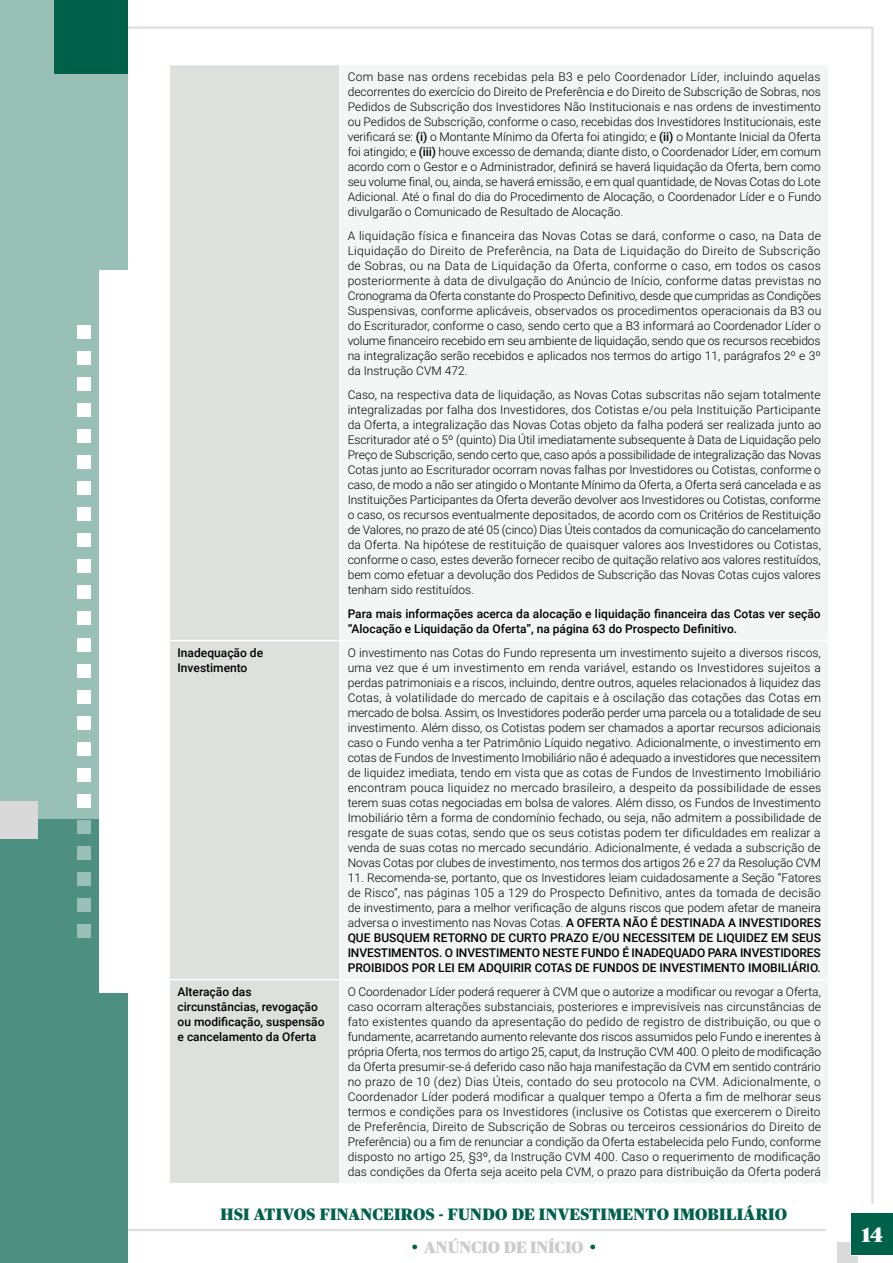
<style>
.page{position:relative;width:893px;height:1263px;background:#fff}
.page>*{position:absolute;margin:0;border:0;box-sizing:border-box;transform-origin:0 0}
.t1{font:900 21px "Publico";color:#fff}
.t2{font:900 16.5px "Publico";letter-spacing:.02em;color:#00614b}
.t3{font:900 16.5px "Publico";color:#ccc}
.t4{font:300 12px/15px "Roboto";color:#000;text-align:justify}
.t5{font:500 12px/15px "Roboto";color:#000}
.s1{font-weight:500}
.s2{font-size:18px;color:#00614b}
</style>
<div class="page">
<div style="left:852px;top:1213px;width:41px;height:41px;background:#00614b"></div>
<svg style="left:837px;top:1242px;width:21px;height:21px"></svg>
<hr style="left:871px;top:27px;width:3px;height:1177px;background:#ccc">
<hr style="left:0;top:1229px;width:826px;height:2px;background:#ccc">
<hr style="left:60px;top:27px;width:812px;height:2px;background:#ccc">
<div style="left:0;top:0;width:128px;height:1263px;background:#99c0b7"></div>
<div style="left:0;top:820px;width:128px;height:443px;background:#4d9081"></div>
<div style="left:99px;top:270px;width:29px;height:723px;background:#fff"></div>
<div style="left:54px;top:0;width:74px;height:73px;background:#00614b"></div>
<div style="left:0;top:801px;width:37px;height:37px;background:#d9d9d9"></div>
<div style="left:78px;top:742px;width:13px;height:13px;background:#fff"></div>
<div style="left:78px;top:768px;width:13px;height:13px;background:#fff"></div>
<div style="left:78px;top:794px;width:13px;height:13px;background:#fff"></div>
<div style="left:78px;top:820px;width:13px;height:13px;background:#99c0b7"></div>
<div style="left:78px;top:846px;width:13px;height:13px;background:#99c0b7"></div>
<div style="left:78px;top:872px;width:13px;height:13px;background:#99c0b7"></div>
<div style="left:78px;top:898px;width:13px;height:13px;background:#99c0b7"></div>
<div style="left:78px;top:924px;width:13px;height:13px;background:#99c0b7"></div>
<div style="left:78px;top:534px;width:13px;height:13px;background:#fff"></div>
<div style="left:78px;top:560px;width:13px;height:13px;background:#fff"></div>
<div style="left:78px;top:586px;width:13px;height:13px;background:#fff"></div>
<div style="left:78px;top:612px;width:13px;height:13px;background:#fff"></div>
<div style="left:78px;top:638px;width:13px;height:13px;background:#fff"></div>
<div style="left:78px;top:664px;width:13px;height:13px;background:#fff"></div>
<div style="left:78px;top:690px;width:13px;height:13px;background:#fff"></div>
<div style="left:78px;top:716px;width:13px;height:13px;background:#fff"></div>
<div style="left:78px;top:326px;width:13px;height:13px;background:#fff"></div>
<div style="left:78px;top:352px;width:13px;height:13px;background:#fff"></div>
<div style="left:78px;top:378px;width:13px;height:13px;background:#fff"></div>
<div style="left:78px;top:404px;width:13px;height:13px;background:#fff"></div>
<div style="left:78px;top:430px;width:13px;height:13px;background:#fff"></div>
<div style="left:78px;top:456px;width:13px;height:13px;background:#fff"></div>
<div style="left:78px;top:482px;width:13px;height:13px;background:#fff"></div>
<div style="left:78px;top:508px;width:13px;height:13px;background:#fff"></div>
<div style="left:170px;top:65px;width:169px;height:1118px;background:#dce1de"></div>
<div style="left:341px;top:66px;width:487px;height:1117px;background:#f4f5f5"></div>
<hr style="left:170px;top:640px;width:170px;height:1px;background:#fff">
<hr style="left:340px;top:640px;width:488px;height:1px;background:#fff">
<hr style="left:170px;top:979px;width:170px;height:1px;background:#fff">
<hr style="left:340px;top:979px;width:488px;height:1px;background:#fff">
<p class="t4" style="left:348px;top:69px;width:475px">Com base nas ordens recebidas pela B3 e pelo Coordenador Líder, incluindo aquelas decorrentes do exercício do Direito de Preferência e do Direito de Subscrição de Sobras, nos Pedidos de Subscrição dos Investidores Não Institucionais e nas ordens de investimento ou Pedidos de Subscrição, conforme o caso, recebidas dos Investidores Institucionais, este verificará se: <span class="s1">(i)</span> o Montante Mínimo da Oferta foi atingido; e <span class="s1">(ii)</span> o Montante Inicial da Oferta foi atingido; e <span class="s1">(iii)</span> houve excesso de demanda; diante disto, o Coordenador Líder, em comum acordo com o Gestor e o Administrador, definirá se haverá liquidação da Oferta, bem como seu volume final, ou, ainda, se haverá emissão, e em qual quantidade, de Novas Cotas do Lote Adicional. Até o final do dia do Procedimento de Alocação, o Coordenador Líder e o Fundo divulgarão o Comunicado de Resultado de Alocação.</p>
<p class="t4" style="left:348px;top:228px;width:475px">A liquidação física e financeira das Novas Cotas se dará, conforme o caso, na Data de Liquidação do Direito de Preferência, na Data de Liquidação do Direito de Subscrição de Sobras, ou na Data de Liquidação da Oferta, conforme o caso, em todos os casos posteriormente à data de divulgação do Anúncio de Início, conforme datas previstas no Cronograma da Oferta constante do Prospecto Definitivo, desde que cumpridas as Condições Suspensivas, conforme aplicáveis, observados os procedimentos operacionais da B3 ou do Escriturador, conforme o caso, sendo certo que a B3 informará ao Coordenador Líder o volume financeiro recebido em seu ambiente de liquidação, sendo que os recursos recebidos na integralização serão recebidos e aplicados nos termos do artigo 11, parágrafos 2º e 3º da Instrução CVM 472.</p>
<p class="t4" style="left:348px;top:387px;width:475px">Caso, na respectiva data de liquidação, as Novas Cotas subscritas não sejam totalmente integralizadas por falha dos Investidores, dos Cotistas e/ou pela Instituição Participante da Oferta, a integralização das Novas Cotas objeto da falha poderá ser realizada junto ao Escriturador até o 5º (quinto) Dia Útil imediatamente subsequente à Data de Liquidação pelo Preço de Subscrição, sendo certo que, caso após a possibilidade de integralização das Novas Cotas junto ao Escriturador ocorram novas falhas por Investidores ou Cotistas, conforme o caso, de modo a não ser atingido o Montante Mínimo da Oferta, a Oferta será cancelada e as Instituições Participantes da Oferta deverão devolver aos Investidores ou Cotistas, conforme o caso, os recursos eventualmente depositados, de acordo com os Critérios de Restituição de Valores, no prazo de até 05 (cinco) Dias Úteis contados da comunicação do cancelamento da Oferta. Na hipótese de restituição de quaisquer valores aos Investidores ou Cotistas, conforme o caso, estes deverão fornecer recibo de quitação relativo aos valores restituídos, bem como efetuar a devolução dos Pedidos de Subscrição das Novas Cotas cujos valores tenham sido restituídos.</p>
<p class="t5" style="left:348px;top:606px;width:475px">Para mais informações acerca da alocação e liquidação financeira das Cotas ver seção “Alocação e Liquidação da Oferta”, na página 63 do Prospecto Definitivo.</p>
<p class="t5" style="left:178px;top:645px;width:87px">Inadequação de<br>Investimento</p>
<p class="t4" style="left:348px;top:645px;width:475px">O investimento nas Cotas do Fundo representa um investimento sujeito a diversos riscos, uma vez que é um investimento em renda variável, estando os Investidores sujeitos a perdas patrimoniais e a riscos, incluindo, dentre outros, aqueles relacionados à liquidez das Cotas, à volatilidade do mercado de capitais e à oscilação das cotações das Cotas em mercado de bolsa. Assim, os Investidores poderão perder uma parcela ou a totalidade de seu investimento. Além disso, os Cotistas podem ser chamados a aportar recursos adicionais caso o Fundo venha a ter Patrimônio Líquido negativo. Adicionalmente, o investimento em cotas de Fundos de Investimento Imobiliário não é adequado a investidores que necessitem de liquidez imediata, tendo em vista que as cotas de Fundos de Investimento Imobiliário encontram pouca liquidez no mercado brasileiro, a despeito da possibilidade de esses terem suas cotas negociadas em bolsa de valores. Além disso, os Fundos de Investimento Imobiliário têm a forma de condomínio fechado, ou seja, não admitem a possibilidade de resgate de suas cotas, sendo que os seus cotistas podem ter dificuldades em realizar a venda de suas cotas no mercado secundário. Adicionalmente, é vedada a subscrição de Novas Cotas por clubes de investimento, nos termos dos artigos 26 e 27 da Resolução CVM</p>
<p class="t4" style="left:348px;top:870px;width:475px">11. Recomenda-se, portanto, que os Investidores leiam cuidadosamente a Seção “Fatores de Risco”, nas páginas 105 a 129 do Prospecto Definitivo, antes da tomada de decisão de investimento, para a melhor verificação de alguns riscos que podem afetar de maneira adversa o investimento nas Novas Cotas. <span class="s1">A OFERTA NÃO É DESTINADA A INVESTIDORES QUE BUSQUEM RETORNO DE CURTO PRAZO E/OU NECESSITEM DE LIQUIDEZ EM SEUS INVESTIMENTOS. O INVESTIMENTO NESTE FUNDO É INADEQUADO PARA INVESTIDORES PROIBIDOS POR LEI EM ADQUIRIR COTAS DE FUNDOS DE INVESTIMENTO IMOBILIÁRIO.</span></p>
<p class="t5" style="left:178px;top:984px;width:148px">Alteração das circunstâncias, revogação ou modificação, suspensão e cancelamento da Oferta</p>
<p class="t4" style="left:348px;top:984px;width:475px">O Coordenador Líder poderá requerer à CVM que o autorize a modificar ou revogar a Oferta, caso ocorram alterações substanciais, posteriores e imprevisíveis nas circunstâncias de fato existentes quando da apresentação do pedido de registro de distribuição, ou que o fundamente, acarretando aumento relevante dos riscos assumidos pelo Fundo e inerentes à própria Oferta, nos termos do artigo 25, caput, da Instrução CVM 400. O pleito de modificação da Oferta presumir-se-á deferido caso não haja manifestação da CVM em sentido contrário no prazo de 10 (dez) Dias Úteis, contado do seu protocolo na CVM. Adicionalmente, o Coordenador Líder poderá modificar a qualquer tempo a Oferta a fim de melhorar seus termos e condições para os Investidores (inclusive os Cotistas que exercerem o Direito de Preferência, Direito de Subscrição de Sobras ou terceiros cessionários do Direito de Preferência) ou a fim de renunciar a condição da Oferta estabelecida pelo Fundo, conforme disposto no artigo 25, §3º, da Instrução CVM 400. Caso o requerimento de modificação das condições da Oferta seja aceito pela CVM, o prazo para distribuição da Oferta poderá</p>
<h2 class="t2" style="left:221px;top:1205px;width:568px">HSI ATIVOS FINANCEIROS - FUNDO DE INVESTIMENTO IMOBILIÁRIO</h2>
<h2 class="t3" style="left:412px;top:1238px;width:185px"><span class="s2">•</span> ANÚNCIO DE INÍCIO <span class="s2">•</span></h2>
<h1 class="t1" style="left:862px;top:1223px;width:22px">14</h1>
</div>
